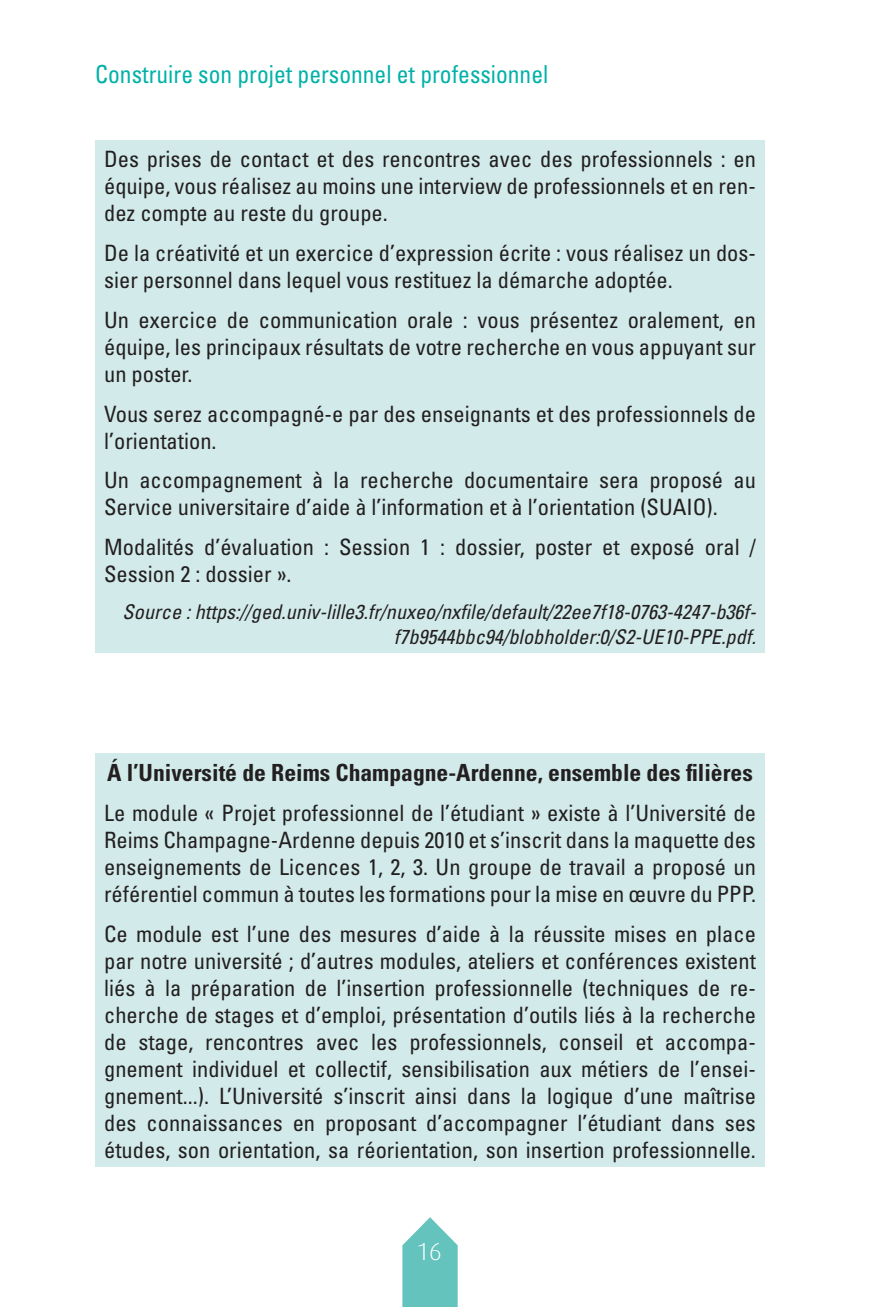
<style>
.page{position:relative;width:892px;height:1307px;background:#fff}
.page>*{position:absolute;margin:0;border:0;box-sizing:border-box;transform-origin:0 0}
.t1{font:condensed 24.75px "Univers";color:#00b1a8;scale:.95 1}
.t2{font:300 24.75px "Dax";color:#fff}
.t3{font:700 condensed 23.62px "Univers";color:#231f20}
.t4{font:condensed 22.5px/27px "Univers";color:#231f20;text-align:justify}
.t5{font:italic condensed 20.25px/24.3px "Univers";color:#231f20;text-align:right}
</style>
<div class="page">
<svg style="left:402px;top:1217px;width:56px;height:89px"></svg>
<div style="left:95px;top:140px;width:670px;height:512px;background:#d2ebea"></div>
<div style="left:95px;top:753px;width:670px;height:414px;background:#d2ebea"></div>
<p class="t1" style="left:95px;top:59px;width:479px">Construire son projet personnel et professionnel</p>
<p class="t4" style="left:104px;top:145px;width:653px">Des prises de contact et des rencontres avec des professionnels : en équipe, vous réalisez au moins une interview de professionnels et en ren&shy;dez compte au reste du groupe.</p>
<p class="t4" style="left:104px;top:239px;width:653px">De la créativité et un exercice d’expression écrite : vous réalisez un dos&shy;sier personnel dans lequel vous restituez la démarche adoptée.</p>
<p class="t4" style="left:104px;top:305px;width:653px">Un exercice de communication orale : vous présentez oralement, en équipe, les principaux résultats de votre recherche en vous appuyant sur un poster.</p>
<p class="t4" style="left:104px;top:399px;width:653px">Vous serez accompagné-e par des enseignants et des professionnels de l’orientation.</p>
<p class="t4" style="left:104px;top:466px;width:653px">Un accompagnement à la recherche documentaire sera proposé au<br>Service universitaire d’aide à l’information et à l’orientation (SUAIO).</p>
<p class="t4" style="left:104px;top:533px;width:653px">Modalités d’évaluation : Session 1 : dossier, poster et exposé oral /<br>Session 2 : dossier ».</p>
<p class="t5" style="left:123px;top:599px;width:635px">Source : https://ged.univ-lille3.fr/nuxeo/nxfile/default/22ee7f18-0763-4247-b36f&shy;f7b9544bbc94/blobholder:0/S2-UE10-PPE.pdf.</p>
<p class="t3" style="left:107px;top:758px;width:647px">Á l’Université de Reims Champagne-Ardenne, ensemble des filières</p>
<p class="t4" style="left:104px;top:799px;width:653px">Le module « Projet professionnel de l’étudiant » existe à l’Université de Reims Champagne-Ardenne depuis 2010 et s’inscrit dans la maquette des enseignements de Licences 1, 2, 3. Un groupe de travail a proposé un référentiel commun à toutes les formations pour la mise en œuvre du PPP.</p>
<p class="t4" style="left:104px;top:919px;width:653px">Ce module est l’une des mesures d’aide à la réussite mises en place par notre université ; d’autres modules, ateliers et conférences existent liés à la préparation de l’insertion professionnelle (techniques de re&shy;cherche de stages et d’emploi, présentation d’outils liés à la recherche de stage, rencontres avec les professionnels, conseil et accompa&shy;gnement individuel et collectif, sensibilisation aux métiers de l’ensei&shy;gnement...). L’Université s’inscrit ainsi dans la logique d’une maîtrise des connaissances en proposant d’accompagner l’étudiant dans ses études, son orientation, sa réorientation, son insertion professionnelle.</p>
<p class="t2" style="left:417px;top:1237px;width:27px">16</p>
</div>
